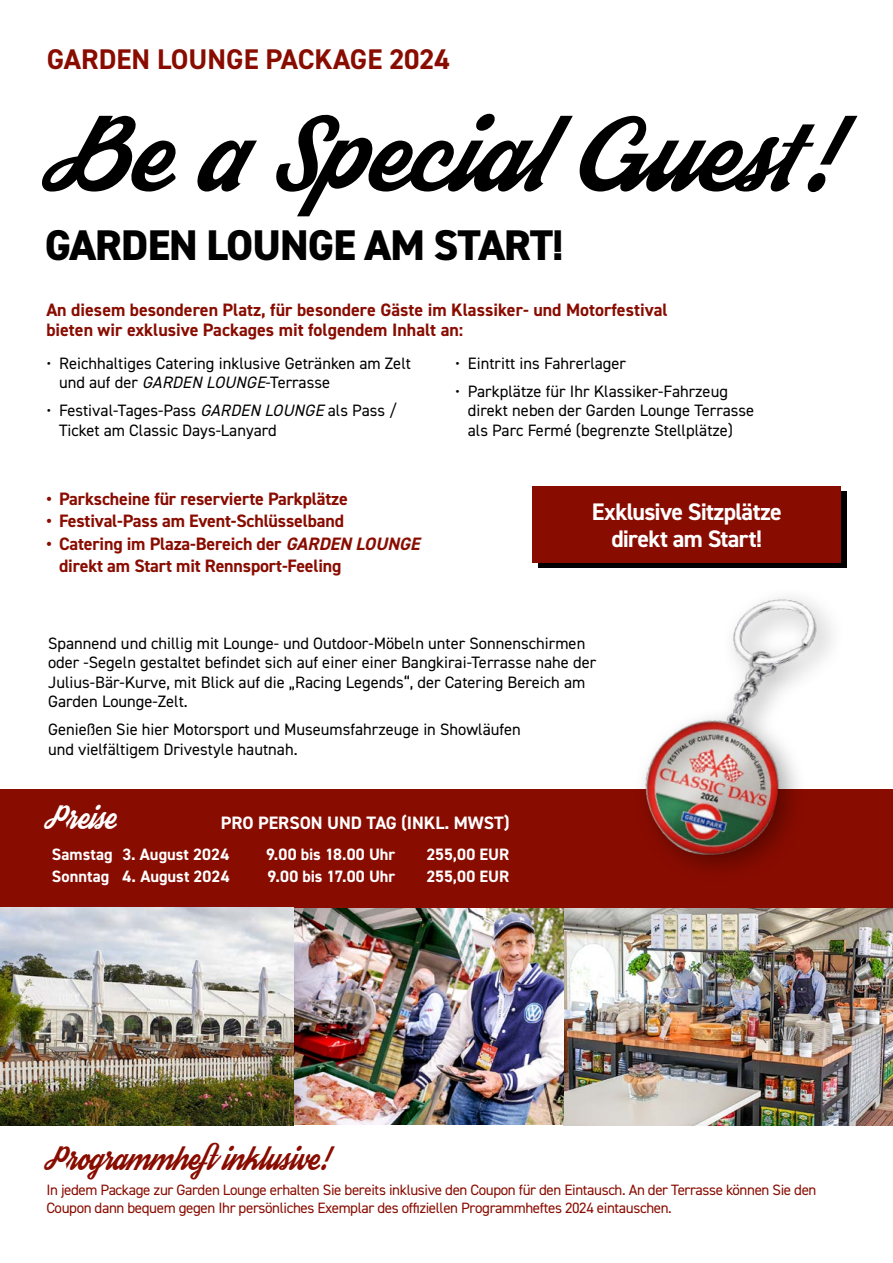
<style>
.page{position:relative;width:893px;height:1263px;background:#fff}
.page>*{position:absolute;margin:0;border:0;box-sizing:border-box;transform-origin:0 0}
.t1{font:76.8px "Streetwear";letter-spacing:-.01em;color:#000}
.t2{font:800 43.05px "DIN2014";letter-spacing:-.02em;color:#000}
.t3{font:700 28.5px "DIN2014";color:#890c00}
.t4{font:700 24px/27px "DIN2014";letter-spacing:-.03em;color:#fff;text-align:center}
.t5{font:24px "Streetwear";color:#890c00;scale:.87 1}
.t6{font:24px "Streetwear";color:#fff;scale:.87 1}
.t7{font:700 18px/22.5px "DIN2014";letter-spacing:-.01em;color:#890c00}
.t8{font:700 18px "DIN2014";color:#fff}
.t9{font:16.5px/19.5px "DIN2014";color:#000}
.t10{font:700 16.5px "DIN2014";color:#fff}
.t11{font:15px/18px "DIN2014";letter-spacing:-.025em;color:#890c00}
.s1{font-style:italic}
</style>
<div class="page">
<img style="left:0;top:908px;width:893px;height:218px">
<div style="left:0;top:790px;width:893px;height:118px;background:#890c00"></div>
<div style="left:538px;top:491px;width:308px;height:77px;background:#000"></div>
<div style="left:532px;top:486px;width:309px;height:76px;background:#890c00"></div>
<img style="left:620px;top:558px;width:233px;height:312px">
<h3 class="t3" style="left:47px;top:40px;width:404px">GARDEN LOUNGE PACKAGE 2024</h3>
<h1 class="t1" style="left:34px;top:120px;width:807px">Be a Special Guest!</h1>
<h2 class="t2" style="left:45px;top:216px;width:520px">GARDEN LOUNGE AM START!</h2>
<p class="t7" style="left:46px;top:300px;width:623px;line-height:19.5px">An diesem besonderen Platz, für besondere Gäste im Klassiker- und Motorfestival bieten wir exklusive Packages mit folgendem Inhalt an:</p>
<p class="t9" style="left:59px;top:353px;width:353px;text-indent:-13px">• Reichhaltiges Catering inklusive Getränken am Zelt und auf der <span class="s1">GARDEN LOUNGE</span>-Terrasse</p>
<p class="t9" style="left:59px;top:400px;width:340px;text-indent:-13px">• Festival-Tages-Pass <span class="s1">GARDEN LOUNGE</span> als Pass /<br>Ticket am Classic Days-Lanyard</p>
<p class="t9" style="left:455px;top:353px;width:173px">• Eintritt ins Fahrerlager</p>
<p class="t9" style="left:468px;top:381px;width:288px;text-indent:-13px">• Parkplätze für Ihr Klassiker-Fahrzeug direkt neben der Garden Lounge Terrasse als Parc Fermé (begrenzte Stellplätze)</p>
<p class="t7" style="left:46px;top:487px;width:303px">• Parkscheine für reservierte Parkplätze</p>
<p class="t7" style="left:46px;top:509px;width:299px">• Festival-Pass am Event-Schlüsselband</p>
<p class="t7" style="left:59px;top:532px;width:367px;text-indent:-13px">• Catering im Plaza-Bereich der <span class="s1">GARDEN LOUNGE </span>direkt am Start mit Rennsport-Feeling</p>
<h3 class="t4" style="left:592px;top:498px;width:192px">Exklusive Sitzplätze direkt am Start!</h3>
<p class="t9" style="left:48px;top:633px;width:550px">Spannend und chillig mit Lounge- und Outdoor-Möbeln unter Sonnenschirmen oder -Segeln gestaltet befindet sich auf einer einer Bangkirai-Terrasse nahe der Julius-Bär-Kurve, mit Blick auf die „Racing Legends“, der Catering Bereich am Garden Lounge-Zelt.</p>
<p class="t9" style="left:48px;top:719px;width:474px">Genießen Sie hier Motorsport und Museumsfahrzeuge in Showläufen und vielfältigem Drivestyle hautnah.</p>
<h3 class="t6" style="left:42px;top:807px;width:86px">Preise</h3>
<p class="t8" style="left:221px;top:810px;width:290px">PRO PERSON UND TAG (INKL. MWST)</p>
<p class="t10" style="left:52px;top:843px;width:179px">Samstag 3. August 2024</p>
<p class="t10" style="left:266px;top:843px;width:131px">9.00 bis 18.00 Uhr</p>
<p class="t10" style="left:426px;top:843px;width:84px">255,00 EUR</p>
<p class="t10" style="left:52px;top:865px;width:179px">Sonntag 4. August 2024</p>
<p class="t10" style="left:268px;top:865px;width:129px">9.00 bis 17.00 Uhr</p>
<p class="t10" style="left:426px;top:865px;width:84px">255,00 EUR</p>
<h3 class="t5" style="left:42px;top:1148px;width:332px">Programmheftinklusive!</h3>
<p class="t11" style="left:46px;top:1181px;width:772px">In jedem Package zur Garden Lounge erhalten Sie bereits inklusive den Coupon für den Eintausch. An der Terrasse können Sie den<br>Coupon dann bequem gegen Ihr persönliches Exemplar des offiziellen Programmheftes 2024 eintauschen.</p>
</div>
